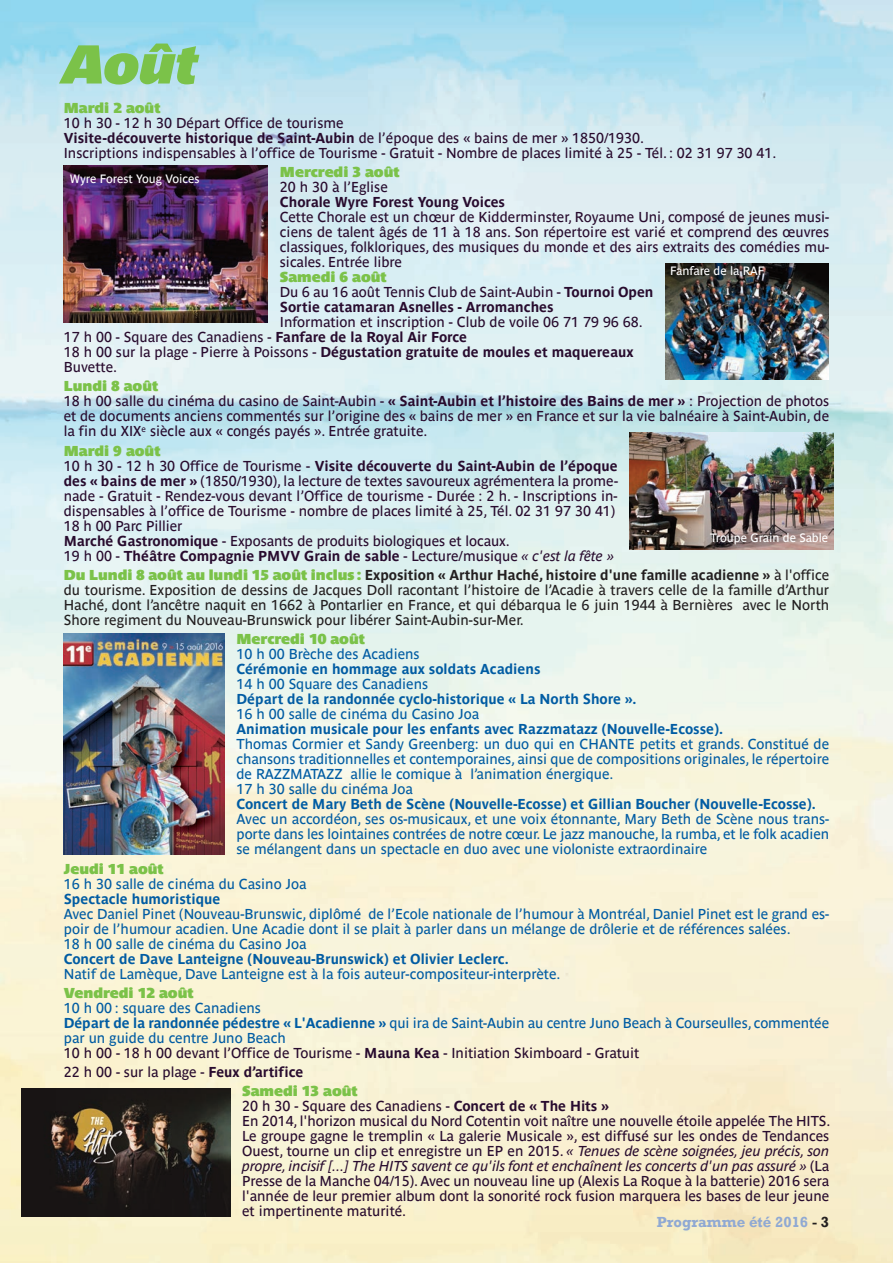
<style>
.page{position:relative;width:893px;height:1263px;background:#fff}
.page>*{position:absolute;margin:0;border:0;box-sizing:border-box;transform-origin:0 0}
.t1{font:italic 700 54px "Parisine Sombre";color:#7bc249}
.t2{font:700 15px "Rockwell";color:#90a9d3}
.t3{font:14.25px/15px "Parisine";color:#280b2e}
.t4{font:14.25px/15px "Parisine";color:#015ca3}
.t5{font:14.25px/15px "Parisine";color:#231f20;text-align:justify}
.t6{font:700 14.25px "Parisine";color:#015ca3}
.t7{font:700 14.25px/15px "Parisine";color:#280b2e}
.t8{font:700 14.25px "Parisine Sombre";color:#7bc249}
.t9{font:12px "Parisine";color:#fff}
.s1{font-weight:700}
.s2{font-weight:400}
.s3{font-style:italic}
.s4{font-family:"Parisine Sombre";font-weight:700;color:#7bc249}
.s5{color:#280b2e}
.s6{font-weight:700;color:#280b2e}
.s7{color:#231f20}
</style>
<div class="page">
<img style="left:0;top:0;width:893px;height:1263px">
<img style="left:64px;top:166px;width:204px;height:156px">
<img style="left:665px;top:264px;width:164px;height:115px">
<img style="left:630px;top:433px;width:204px;height:116px">
<img style="left:64px;top:633px;width:160px;height:222px">
<img style="left:21px;top:1088px;width:209px;height:128px">
<h1 class="t1" style="left:64px;top:44px;width:136px">Août</h1>
<p class="t8" style="left:64px;top:102px;width:98px">Mardi 2 août</p>
<p class="t3" style="left:64px;top:116px;width:714px">10 h 30 - 12 h 30 Départ Office de tourisme<br><span class="s1">Visite-découverte historique de Saint-Aubin</span> de l’époque des « bains de mer » 1850/1930.<br>Inscriptions indispensables à l’office de Tourisme - Gratuit - Nombre de places limité à 25 - Tél. : 02 31 97 30 41.</p>
<p class="t8" style="left:280px;top:166px;width:121px">Mercredi 3 août</p>
<p class="t3" style="left:280px;top:181px;width:109px">20 h 30 à l’Eglise</p>
<p class="t7" style="left:280px;top:196px;width:227px">Chorale Wyre Forest Young Voices</p>
<p class="t3" style="left:280px;top:211px;width:551px;text-align:justify">Cette Chorale est un chœur de Kidderminster, Royaume Uni, composé de jeunes musi&shy;ciens de talent âgés de 11 à 18 ans. Son répertoire est varié et comprend des œuvres classiques, folkloriques, des musiques du monde et des airs extraits des comédies mu&shy;sicales. Entrée libre</p>
<p class="t8" style="left:280px;top:272px;width:108px">Samedi 6 août</p>
<p class="t7" style="left:280px;top:286px;width:375px"><span class="s2">Du 6 au 16 août Tennis Club de Saint-Aubin -</span> Tournoi Open<br>Sortie catamaran Asnelles - Arromanches</p>
<p class="t3" style="left:64px;top:316px;width:581px;text-indent:216px">Information et inscription - Club de voile 06 71 79 96 68.<br>17 h 00 - Square des Canadiens - <span class="s1">Fanfare de la Royal Air Force<br></span>18 h 00 sur la plage - Pierre à Poissons - <span class="s1">Dégustation gratuite de moules et maquereaux </span>Buvette.</p>
<p class="t8" style="left:64px;top:381px;width:96px">Lundi 8 août</p>
<p class="t3" style="left:64px;top:395px;width:767px;text-align:justify">18 h 00 salle du cinéma du casino de Saint-Aubin - <span class="s1">« Saint-Aubin et l’histoire des Bains de mer »</span> : Projection de photos et de documents anciens commentés sur l’origine des « bains de mer » en France et sur la vie balnéaire à Saint-Aubin, de la fin du XIX<sup>e</sup> siècle aux « congés payés ». Entrée gratuite.</p>
<p class="t8" style="left:64px;top:445px;width:98px">Mardi 9 août</p>
<p class="t3" style="left:64px;top:459px;width:556px">10 h 30 - 12 h 30 Office de Tourisme - <span class="s1">Visite découverte du Saint-Aubin de l’époque des « bains de mer »</span> (1850/1930), la lecture de textes savoureux agrémentera la prome&shy;nade - Gratuit - Rendez-vous devant l’Office de tourisme - Durée : 2 h. - Inscriptions in&shy;dispensables à l’office de Tourisme - nombre de places limité à 25, Tél. 02 31 97 30 41)<br>18 h 00 Parc Pillier<br><span class="s1">Marché Gastronomique</span> - Exposants de produits biologiques et locaux.<br>19 h 00 - <span class="s1">Théâtre Compagnie PMVV Grain de sable</span> - Lecture/musique <span class="s3">« c'est la fête »</span></p>
<p class="t5" style="left:64px;top:568px;width:767px"><span class="s4">Du Lundi 8 août au lundi 15 août inclus :</span> <span class="s1">Exposition « Arthur Haché, histoire d'une famille acadienne »</span> à l'office du tourisme. Exposition de dessins de Jacques Doll racontant l’histoire de l’Acadie à travers celle de la famille d’Arthur Haché, dont l’ancêtre naquit en 1662 à Pontarlier en France, et qui débarqua le 6 juin 1944 à Bernières avec le North Shore regiment du Nouveau-Brunswick pour libérer Saint-Aubin-sur-Mer.</p>
<p class="t8" style="left:236px;top:634px;width:130px">Mercredi 10 août</p>
<p class="t4" style="left:236px;top:648px;width:185px">10 h 00 Brèche des Acadiens</p>
<p class="t6" style="left:236px;top:664px;width:305px">Cérémonie en hommage aux soldats Acadiens</p>
<p class="t4" style="left:236px;top:678px;width:193px">14 h 00 Square des Canadiens</p>
<p class="t6" style="left:236px;top:694px;width:401px">Départ de la randonnée cyclo-historique « La North Shore ».</p>
<p class="t4" style="left:236px;top:708px;width:244px">16 h 00 salle de cinéma du Casino Joa</p>
<p class="t6" style="left:236px;top:724px;width:488px">Animation musicale pour les enfants avec Razzmatazz (Nouvelle-Ecosse).</p>
<p class="t4" style="left:236px;top:738px;width:594px">Thomas Cormier et Sandy Greenberg: un duo qui en CHANTE petits et grands. Constitué de chansons traditionnelles et contemporaines, ainsi que de compositions originales, le répertoire de RAZZMATAZZ allie le comique à l’animation énergique.<br>17 h 30 salle du cinéma Joa</p>
<p class="t6" style="left:236px;top:799px;width:581px">Concert de Mary Beth de Scène (Nouvelle-Ecosse) et Gillian Boucher (Nouvelle-Ecosse).</p>
<p class="t4" style="left:236px;top:813px;width:594px;text-align:justify">Avec un accordéon, ses os-musicaux, et une voix étonnante, Mary Beth de Scène nous trans&shy;porte dans les lointaines contrées de notre cœur. Le jazz manouche, la rumba, et le folk acadien se mélangent dans un spectacle en duo avec une violoniste extraordinaire</p>
<p class="t8" style="left:64px;top:863px;width:101px">Jeudi 11 août</p>
<p class="t4" style="left:64px;top:877px;width:244px">16 h 30 salle de cinéma du Casino Joa</p>
<p class="t6" style="left:64px;top:893px;width:158px">Spectacle humoristique</p>
<p class="t4" style="left:64px;top:907px;width:767px">Avec Daniel Pinet (Nouveau-Brunswic, diplômé de l’Ecole nationale de l’humour à Montréal, Daniel Pinet est le grand es&shy;poir de l’humour acadien. Une Acadie dont il se plait à parler dans un mélange de drôlerie et de références salées.<br>18 h 00 salle de cinéma du Casino Joa</p>
<p class="t6" style="left:64px;top:953px;width:446px">Concert de Dave Lanteigne (Nouveau-Brunswick) et Olivier Leclerc.</p>
<p class="t4" style="left:64px;top:967px;width:498px">Natif de Lamèque, Dave Lanteigne est à la fois auteur-compositeur-interprète.</p>
<p class="t8" style="left:64px;top:987px;width:131px">Vendredi 12 août</p>
<p class="t4" style="left:64px;top:1001px;width:767px">10 h 00 : square des Canadiens<br><span class="s1">Départ de la randonnée pédestre « L'Acadienne »</span> qui ira de Saint-Aubin au centre Juno Beach à Courseulles, commentée par un guide du centre Juno Beach<br><span class="s5">10 h 00 - 18 h 00 devant l’Office de Tourisme -</span> <span class="s6">Mauna Kea</span> <span class="s5">- Initiation Skimboard - Gratuit</span></p>
<p class="t3" style="left:64px;top:1066px;width:241px">22 h 00 - sur la plage - <span class="s1">Feux d’artifice</span></p>
<p class="t8" style="left:242px;top:1086px;width:117px">Samedi 13 août</p>
<p class="t3" style="left:242px;top:1100px;width:590px">20 h 30 - Square des Canadiens - <span class="s1">Concert de « The Hits »<br></span>En 2014, l'horizon musical du Nord Cotentin voit naître une nouvelle étoile appelée The HITS.<br>Le groupe gagne le tremplin « La galerie Musicale », est diffusé sur les ondes de Tendances Ouest, tourne un clip et enregistre un EP en 2015. <span class="s3">« Tenues de scène soignées, jeu précis, son propre, incisif [...] The HITS savent ce qu'ils font et enchaînent les concerts d'un pas assuré »</span> (La Presse de la Manche 04/15). Avec un nouveau line up (Alexis La Roque à la batterie) 2016 sera l'année de leur premier album dont la sonorité rock fusion marquera les bases de leur jeune et impertinente maturité.</p>
<p class="t9" style="left:70px;top:174px;width:131px">Wyre Forest Youg Voices</p>
<p class="t9" style="left:670px;top:266px;width:96px">Fanfare de la RAF</p>
<p class="t9" style="left:710px;top:533px;width:120px">Troupe Grain de Sable</p>
<p class="t2" style="left:657px;top:1212px;width:174px">Programme été 2016 <span class="s7">- 3</span></p>
</div>
